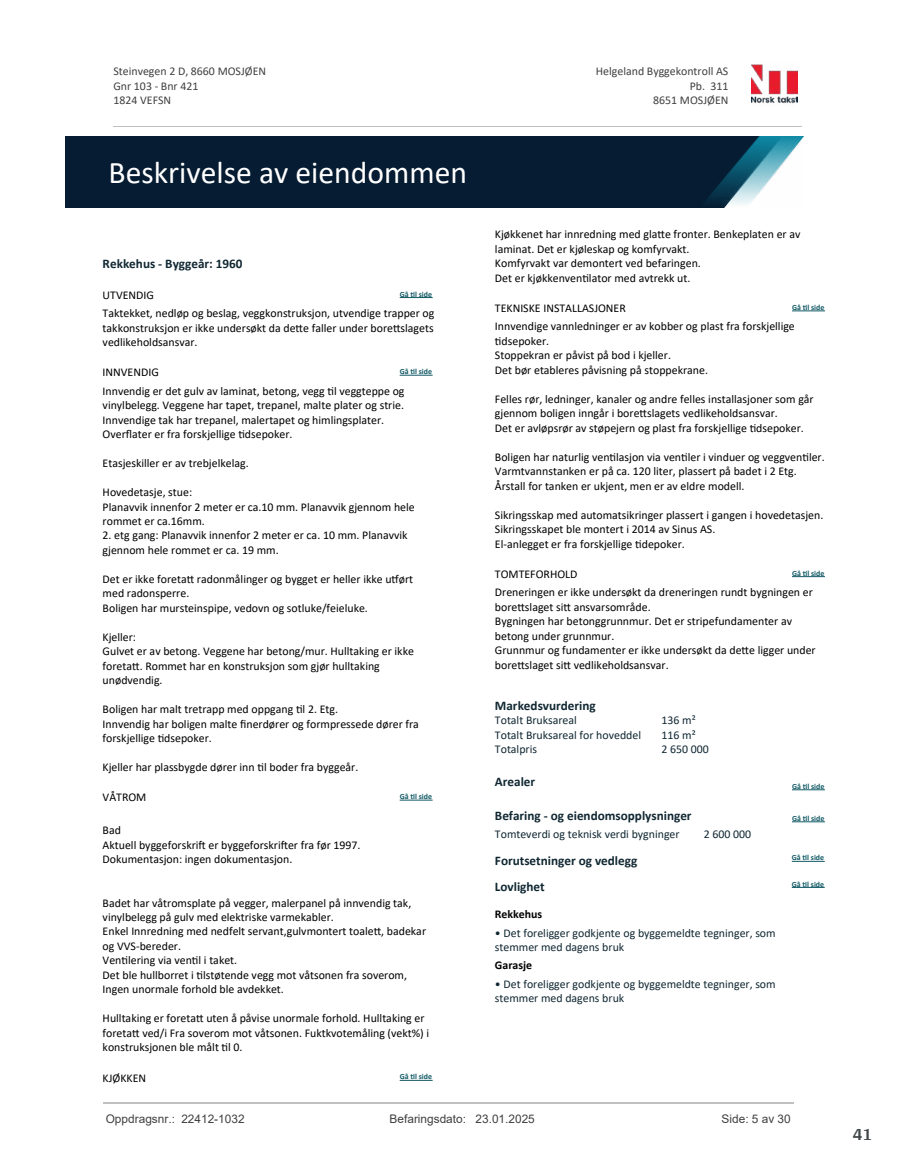
<style>
.page{position:relative;width:915px;height:1172px;background:#fff}
.page>*{position:absolute;margin:0;border:0;box-sizing:border-box;transform-origin:0 0}
.t1{font:31.65px "Calibri";color:#fff}
.t2{font:700 18px "Arya";color:#414749}
.t3{font:700 13.2px/26.1px "Calibri";color:#102732}
.t4{font:11.85px/14.4px "Calibri";color:#000}
.t5{font:11.85px/14.4px "Calibri";color:#102732}
.t6{font:11.85px/14.5px "Calibri";color:#404040}
.t7{font:11.85px "Arial";color:#404040}
.t8{font:700 11.85px "Calibri";color:#000}
.t9{font:700 7.95px "Calibri";color:#115965}
</style>
<div class="page">
<hr style="left:399px;top:297px;width:33px;height:1px;background:#115965">
<hr style="left:399px;top:375px;width:33px;height:1px;background:#115965">
<hr style="left:399px;top:800px;width:33px;height:1px;background:#115965">
<hr style="left:399px;top:1080px;width:33px;height:1px;background:#115965">
<hr style="left:791px;top:789px;width:33px;height:1px;background:#115965">
<hr style="left:791px;top:311px;width:33px;height:1px;background:#115965">
<hr style="left:791px;top:576px;width:33px;height:1px;background:#115965">
<hr style="left:791px;top:821px;width:33px;height:1px;background:#115965">
<hr style="left:791px;top:887px;width:33px;height:1px;background:#115965">
<hr style="left:791px;top:861px;width:33px;height:1px;background:#115965">
<img style="left:751px;top:64px;width:46px;height:40px">
<hr style="left:113px;top:127px;width:688px;height:1px;background:#c0c0c0">
<img style="left:65px;top:137px;width:738px;height:71px">
<hr style="left:103px;top:1102px;width:690px;height:1px;background:#c0c0c0">
<p class="t6" style="left:113px;top:64px;width:154px">Steinvegen 2 D, 8660 MOSJØEN<br>Gnr 103 - Bnr 421<br>1824 VEFSN</p>
<p class="t6" style="left:595px;top:64px;width:134px">Helgeland Byggekontroll AS</p>
<p class="t6" style="left:689px;top:78px;width:40px">Pb. 311</p>
<p class="t6" style="left:653px;top:93px;width:77px">8651 MOSJØEN</p>
<h1 class="t1" style="left:109px;top:150px;width:360px">Beskrivelse av eiendommen</h1>
<p class="t3" style="left:103px;top:250px;width:141px">Rekkehus - Byggeår: 1960</p>
<p class="t4" style="left:103px;top:287px;width:53px">UTVENDIG</p>
<p class="t9" style="left:399px;top:288px;width:34px">Gå 琀椀l side</p>
<p class="t4" style="left:103px;top:306px;width:333px;text-align:justify">Taktekket, nedløp og beslag, veggkonstruksjon, utvendige trapper og takkonstruksjon er ikke undersøkt da de琀琀e faller under bore琀琀slagets vedlikeholdsansvar.</p>
<p class="t4" style="left:103px;top:365px;width:58px">INNVENDIG</p>
<p class="t9" style="left:399px;top:366px;width:34px">Gå 琀椀l side</p>
<p class="t4" style="left:103px;top:383px;width:303px">Innvendig er det gulv av laminat, betong, vegg 琀椀l veggteppe og vinylbelegg. Veggene har tapet, trepanel, malte plater og strie.<br>Innvendige tak har trepanel, malertapet og himlingsplater.<br>Over昀氀ater er fra forskjellige 琀椀dsepoker.</p>
<p class="t4" style="left:103px;top:456px;width:147px">Etasjeskiller er av trebjelkelag.</p>
<p class="t4" style="left:103px;top:485px;width:313px">Hovedetasje, stue:<br>Planavvik innenfor 2 meter er ca.10 mm. Planavvik gjennom hele rommet er ca.16mm.</p>
<p class="t4" style="left:103px;top:528px;width:306px">2. etg gang: Planavvik innenfor 2 meter er ca. 10 mm. Planavvik gjennom hele rommet er ca. 19 mm.</p>
<p class="t4" style="left:103px;top:571px;width:312px">Det er ikke foreta琀琀 radonmålinger og bygget er heller ikke u琀昀ørt med radonsperre.<br>Boligen har mursteinspipe, vedovn og sotluke/feieluke.</p>
<p class="t4" style="left:103px;top:629px;width:313px">Kjeller:<br>Gulvet er av betong. Veggene har betong/mur. Hulltaking er ikke foreta琀琀. Rommet har en konstruksjon som gjør hulltaking unødvendig.</p>
<p class="t4" style="left:103px;top:702px;width:318px">Boligen har malt tretrapp med oppgang 琀椀l 2. Etg.<br>Innvendig har boligen malte 昀椀nerdører og formpressede dører fra forskjellige 琀椀dsepoker.</p>
<p class="t4" style="left:103px;top:759px;width:257px">Kjeller har plassbygde dører inn 琀椀l boder fra byggeår.</p>
<p class="t4" style="left:103px;top:790px;width:45px">VÅTROM</p>
<p class="t9" style="left:399px;top:791px;width:34px">Gå 琀椀l side</p>
<p class="t4" style="left:103px;top:823px;width:259px">Bad<br>Aktuell byggeforskri昀琀 er byggeforskri昀琀er fra før 1997.<br>Dokumentasjon: ingen dokumentasjon.</p>
<p class="t4" style="left:103px;top:895px;width:325px">Badet har våtromsplate på vegger, malerpanel på innvendig tak, vinylbelegg på gulv med elektriske varmekabler.<br>Enkel Innredning med nedfelt servant,gulvmontert toale琀琀, badekar og VVS-bereder.<br>Ven琀椀lering via ven琀椀l i taket.<br>Det ble hullborret i 琀椀lstøtende vegg mot våtsonen fra soverom, Ingen unormale forhold ble avdekket.</p>
<p class="t4" style="left:103px;top:1011px;width:328px">Hulltaking er foreta琀琀 uten å påvise unormale forhold. Hulltaking er foreta琀琀 ved/i Fra soverom mot våtsonen. Fuktkvotemåling (vekt%) i konstruksjonen ble målt 琀椀l 0.</p>
<p class="t4" style="left:103px;top:1070px;width:45px">KJØKKEN</p>
<p class="t9" style="left:399px;top:1071px;width:34px">Gå 琀椀l side</p>
<p class="t4" style="left:495px;top:227px;width:307px">Kjøkkenet har innredning med gla琀琀e fronter. Benkeplaten er av laminat. Det er kjøleskap og komfyrvakt.<br>Komfyrvakt var demontert ved befaringen.<br>Det er kjøkkenven琀椀lator med avtrekk ut.</p>
<p class="t4" style="left:495px;top:301px;width:132px">TEKNISKE INSTALLASJONER</p>
<p class="t9" style="left:791px;top:302px;width:34px">Gå 琀椀l side</p>
<p class="t4" style="left:495px;top:319px;width:301px">Innvendige vannledninger er av kobber og plast fra forskjellige琀椀dsepoker.<br>Stoppekran er påvist på bod i kjeller.<br>Det bør etableres påvisning på stoppekrane.</p>
<p class="t4" style="left:495px;top:391px;width:320px">Felles rør, ledninger, kanaler og andre felles installasjoner som går gjennom boligen inngår i bore琀琀slagets vedlikeholdsansvar.<br>Det er avløpsrør av støpejern og plast fra forskjellige 琀椀dsepoker.</p>
<p class="t4" style="left:495px;top:449px;width:331px">Boligen har naturlig ven琀椀lasjon via ven琀椀ler i vinduer og veggven琀椀ler.<br>Varmtvannstanken er på ca. 120 liter, plassert på badet i 2 Etg.<br>Årstall for tanken er ukjent, men er av eldre modell.</p>
<p class="t4" style="left:495px;top:507px;width:330px">Sikringsskap med automatsikringer plassert i gangen i hovedetasjen.<br>Sikringsskapet ble montert i 2014 av Sinus AS.<br>El-anlegget er fra forskjellige 琀椀depoker.</p>
<p class="t4" style="left:495px;top:566px;width:84px">TOMTEFORHOLD</p>
<p class="t9" style="left:791px;top:567px;width:34px">Gå 琀椀l side</p>
<p class="t4" style="left:495px;top:585px;width:322px">Dreneringen er ikke undersøkt da dreneringen rundt bygningen er bore琀琀slaget si琀琀 ansvarsområde.<br>Bygningen har betonggrunnmur. Det er stripefundamenter av betong under grunnmur.<br>Grunnmur og fundamenter er ikke undersøkt da de琀琀e ligger under bore琀琀slaget si琀琀 vedlikeholdsansvar.</p>
<p class="t3" style="left:495px;top:692px;width:102px">Markedsvurdering</p>
<p class="t5" style="left:495px;top:742px;width:44px">Totalpris</p>
<p class="t5" style="left:661px;top:742px;width:49px">2 650 000</p>
<p class="t5" style="left:495px;top:713px;width:83px">Totalt Bruksareal</p>
<p class="t5" style="left:661px;top:713px;width:36px">136 m²</p>
<p class="t5" style="left:495px;top:727px;width:147px">Totalt Bruksareal for hoveddel</p>
<p class="t5" style="left:661px;top:727px;width:36px">116 m²</p>
<p class="t3" style="left:495px;top:768px;width:42px">Arealer</p>
<p class="t3" style="left:495px;top:803px;width:198px">Befaring - og eiendomsopplysninger</p>
<p class="t5" style="left:495px;top:826px;width:186px">Tomteverdi og teknisk verdi bygninger</p>
<p class="t5" style="left:703px;top:826px;width:49px">2 600 000</p>
<p class="t3" style="left:495px;top:847px;width:144px">Forutsetninger og vedlegg<br>Lovlighet</p>
<p class="t8" style="left:495px;top:905px;width:49px">Rekkehus</p>
<p class="t5" style="left:495px;top:925px;width:282px">• Det foreligger godkjente og byggemeldte tegninger, som stemmer med dagens bruk</p>
<p class="t8" style="left:495px;top:956px;width:39px">Garasje</p>
<p class="t5" style="left:495px;top:976px;width:282px">• Det foreligger godkjente og byggemeldte tegninger, som stemmer med dagens bruk</p>
<p class="t9" style="left:791px;top:781px;width:34px">Gå 琀椀l side</p>
<p class="t9" style="left:791px;top:813px;width:34px">Gå 琀椀l side</p>
<p class="t9" style="left:791px;top:852px;width:34px">Gå 琀椀l side</p>
<p class="t9" style="left:791px;top:878px;width:34px">Gå 琀椀l side</p>
<p class="t7" style="left:106px;top:1111px;width:140px">Oppdragsnr.: 22412-1032</p>
<p class="t7" style="left:389px;top:1111px;width:147px">Befaringsdato: 23.01.2025</p>
<p class="t7" style="left:721px;top:1111px;width:71px">Side: 5 av 30</p>
<h2 class="t2" style="left:852px;top:1123px;width:21px">41</h2>
</div>
